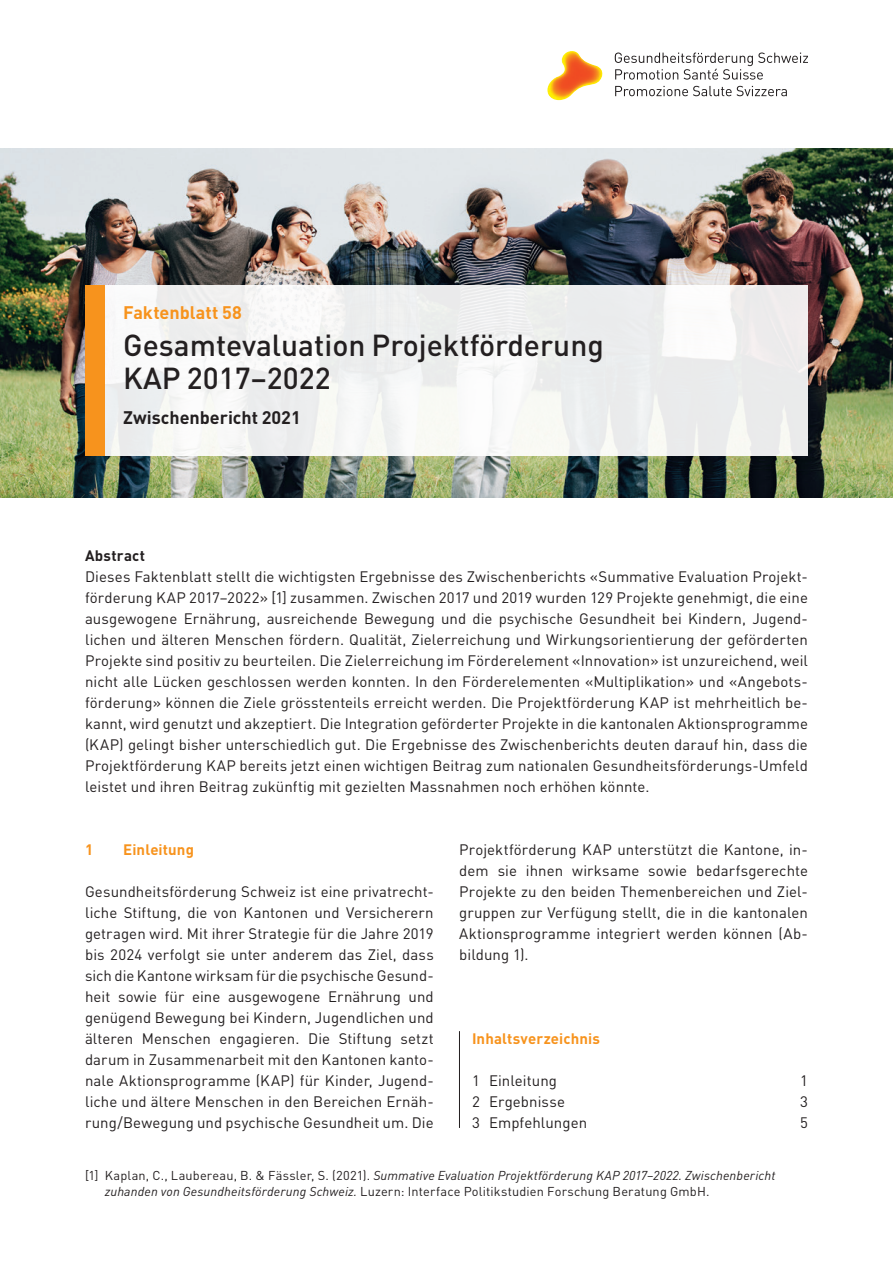
<style>
.page{position:relative;width:893px;height:1263px;background:#fff}
.page>*{position:absolute;margin:0;border:0;box-sizing:border-box;transform-origin:0 0}
.t1{font:500 30px/33px "DIN Pro";color:#231f20}
.t2{font:700 18px "DIN Pro";color:#231f20}
.t3{font:700 18px "DIN Pro";color:#f7931d}
.t4{font:15px/21px "DIN Pro";letter-spacing:.005em;color:#231f20;text-align:justify}
.t5{font:700 15px "DIN Pro";letter-spacing:.005em;color:#f7931d}
.t6{font:700 15px "DIN Pro";letter-spacing:.02em;color:#231f20}
.t7{font:italic 12.75px/16.5px "DIN Pro";letter-spacing:.01em;color:#231f20}
.s1{font-style:normal}
</style>
<div class="page">
<img style="left:0;top:149px;width:893px;height:349px">
<div style="left:85px;top:286px;width:723px;height:170px;background:linear-gradient(to right,#f5f6f5,#eeefee)"></div>
<div style="left:85px;top:286px;width:19px;height:170px;background:#f7931d"></div>
<img style="left:547px;top:51px;width:56px;height:49px">
<svg style="left:615px;top:53px;width:193px;height:27px"></svg>
<svg style="left:615px;top:86px;width:172px;height:10px"></svg>
<hr style="left:459px;top:1031px;width:1px;height:97px;background:#231f20">
<p class="t3" style="left:123px;top:300px;width:120px">Faktenblatt 58</p>
<h1 class="t1" style="left:123px;top:327px;width:482px">Gesamtevaluation Projektförderung<br>KAP 2017–2022</h1>
<p class="t2" style="left:123px;top:405px;width:179px">Zwischenbericht 2021</p>
<p class="t6" style="left:85px;top:545px;width:62px">Abstract</p>
<p class="t4" style="left:85px;top:565px;width:724px">Dieses Faktenblatt stellt die wichtigsten Ergebnisse des Zwischenberichts «Summative Evaluation Projekt&shy;förderung KAP 2017–2022» [1] zusammen. Zwischen 2017 und 2019 wurden 129 Projekte genehmigt, die eine ausgewogene Ernährung, ausreichende Bewegung und die psychische Gesundheit bei Kindern, Jugend&shy;lichen und älteren Menschen fördern. Qualität, Zielerreichung und Wirkungsorientierung der geförderten Projekte sind positiv zu beurteilen. Die Zielerreichung im Förderelement «Innovation» ist unzureichend, weil nicht alle Lücken geschlossen werden konnten. In den Förderelementen «Multiplikation» und «Angebots&shy;förderung» können die Ziele grösstenteils erreicht werden. Die Projektförderung KAP ist mehrheitlich be&shy;kannt, wird genutzt und akzeptiert. Die Integration geförderter Projekte in die kantonalen Aktionsprogramme (KAP) gelingt bisher unterschiedlich gut. Die Ergebnisse des Zwischenberichts deuten darauf hin, dass die Projektförderung KAP bereits jetzt einen wichtigen Beitrag zum nationalen Gesundheitsförderungs--Umfeld leistet und ihren Beitrag zukünftig mit gezielten Massnahmen noch erhöhen könnte.</p>
<p class="t5" style="left:85px;top:839px;width:10px">1</p>
<p class="t5" style="left:123px;top:839px;width:72px">Einleitung</p>
<p class="t4" style="left:85px;top:880px;width:350px">Gesundheitsförderung Schweiz ist eine privatrecht&shy;liche Stiftung, die von Kantonen und Versicherern getragen wird. Mit ihrer Strategie für die Jahre 2019 bis 2024 verfolgt sie unter anderem das Ziel, dass sich die Kantone wirksam für die psychische Gesund&shy;heit sowie für eine ausgewogene Ernährung und genügend Bewegung bei Kindern, Jugendlichen und älteren Menschen engagieren. Die Stiftung setzt darum in Zusammenarbeit mit den Kantonen kanto&shy;nale Aktionsprogramme (KAP) für Kinder, Jugend&shy;liche und ältere Menschen in den Bereichen Ernäh&shy;rung/Bewegung und psychische Gesundheit um. Die</p>
<p class="t4" style="left:459px;top:838px;width:350px">Projektförderung KAP unterstützt die Kantone, in&shy;dem sie ihnen wirksame sowie bedarfsgerechte Projekte zu den beiden Themenbereichen und Ziel&shy;gruppen zur Verfügung stellt, die in die kantonalen Aktionsprogramme integriert werden können (Ab&shy;bildung 1).</p>
<p class="t5" style="left:472px;top:1028px;width:129px">Inhaltsverzeichnis</p>
<p class="t4" style="left:472px;top:1069px;width:87px">1 Einleitung</p>
<p class="t4" style="left:800px;top:1069px;width:9px">1</p>
<p class="t4" style="left:472px;top:1090px;width:94px">2 Ergebnisse</p>
<p class="t4" style="left:800px;top:1090px;width:9px">3</p>
<p class="t4" style="left:472px;top:1111px;width:117px">3 Empfehlungen</p>
<p class="t4" style="left:800px;top:1111px;width:9px">5</p>
<p class="t7" style="left:105px;top:1166px;width:672px;text-indent:-20px"><span class="s1">[1] Kaplan, C., Laubereau, B. &amp; Fässler, S. (2021).</span> Summative Evaluation Projektförderung KAP 2017–2022. Zwischenbericht zuhanden von Gesundheitsförderung Schweiz. <span class="s1">Luzern: Interface Politikstudien Forschung Beratung GmbH.</span></p>
</div>
